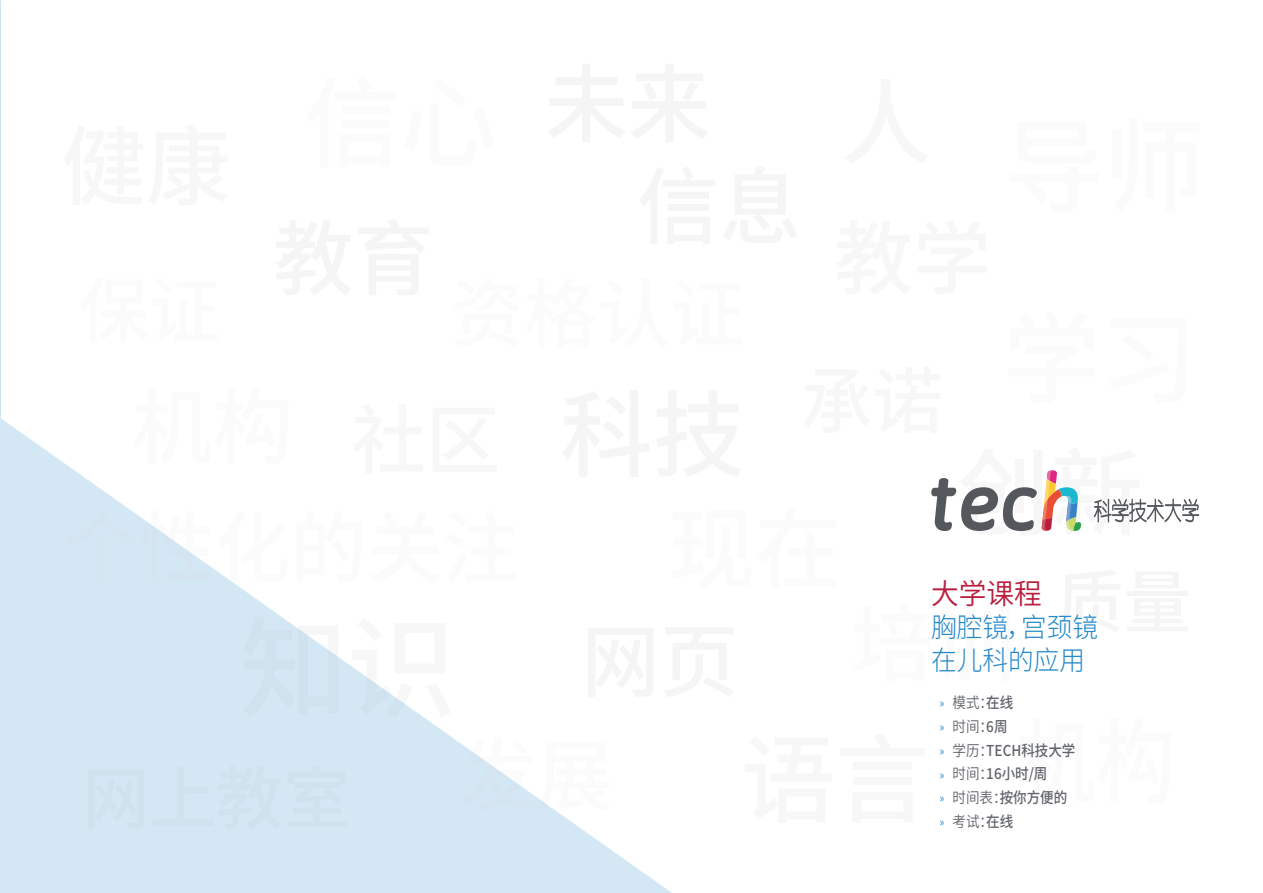
<style>
.page{position:relative;width:1263px;height:893px;background:#fff}
.page>*{position:absolute;margin:0;border:0;box-sizing:border-box;transform-origin:0 0}
.t1{font:28.5px "Source Han Sans CN";color:#ba1e3c}
.t2{font:300 27px/33px "Source Han Sans CN";color:#2488c9;scale:.95 1}
.t3{font:500 15px/23.7px "Source Han Sans CN";color:#61646a;scale:.9 1}
.s1{font-family:"Myriad Pro";font-weight:400;font-size:12px;color:#2488c9}
.s2{font-weight:400}
</style>
<div class="page">
<svg style="left:0;top:418px;width:672px;height:475px;fill:#d4e7f4"></svg>
<div style="left:341px;top:120px;width:48px;height:8px;background:#fbfbfb"></div>
<div style="left:341px;top:106px;width:48px;height:8px;background:#fbfbfb"></div>
<div style="left:668px;top:204px;width:41px;height:7px;background:#f5f5f5"></div>
<div style="left:668px;top:192px;width:41px;height:7px;background:#f5f5f5"></div>
<svg style="left:134px;top:418px;width:154px;height:46px"></svg>
<svg style="left:656px;top:418px;width:16px;height:59px"></svg>
<svg style="left:563px;top:418px;width:87px;height:59px"></svg>
<svg style="left:432px;top:418px;width:65px;height:54px"></svg>
<svg style="left:353px;top:418px;width:70px;height:56px"></svg>
<svg style="left:370px;top:511px;width:146px;height:72px"></svg>
<svg style="left:297px;top:511px;width:65px;height:71px"></svg>
<svg style="left:218px;top:511px;width:70px;height:72px"></svg>
<svg style="left:66px;top:511px;width:146px;height:71px"></svg>
<div style="left:97px;top:535px;width:8px;height:47px;background:#d4e5f1"></div>
<svg style="left:352px;top:618px;width:98px;height:99px"></svg>
<svg style="left:242px;top:616px;width:96px;height:101px;background:#d7e7f2"></svg>
<div style="left:1127px;top:591px;width:61px;height:5px;background:#f5f5f5"></div>
<svg style="left:462px;top:738px;width:148px;height:73px"></svg>
<svg style="left:663px;top:627px;width:9px;height:70px"></svg>
<svg style="left:588px;top:628px;width:65px;height:69px"></svg>
<div style="left:1001px;top:607px;width:7px;height:73px;background:#fbfbfb"></div>
<div style="left:984px;top:611px;width:7px;height:60px;background:#fbfbfb"></div>
<div style="left:287px;top:765px;width:59px;height:62px;background:#d3e5f1"></div>
<div style="left:153px;top:766px;width:128px;height:63px;background:#d4e7f4"></div>
<div style="left:88px;top:770px;width:56px;height:59px;background:#d1e3ef"></div>
<div style="left:853px;top:762px;width:58px;height:8px;background:#f7f7f7"></div>
<div style="left:853px;top:777px;width:58px;height:7px;background:#f7f7f7"></div>
<svg style="left:931px;top:470px;width:268px;height:61px"></svg>
<h1 class="t1" style="left:931px;top:577px;width:112px">大学课程</h1>
<h2 class="t2" style="left:931px;top:611px;width:177px">胸腔镜，宫颈镜在儿科的应用</h2>
<p class="t3" style="left:940px;top:691px;width:152px"><span class="s1">»</span> <span class="s2">模式：</span>在线<br><span class="s1">»</span> <span class="s2">时间：</span>6周<br><span class="s1">»</span> <span class="s2">学历：</span>TECH科技大学<span class="s1">»</span> <span class="s2">时间：</span>16小时/周<br><span class="s1">»</span> <span class="s2">时间表：</span>按你方便的<span class="s1">»</span> <span class="s2">考试：</span>在线</p>
</div>
